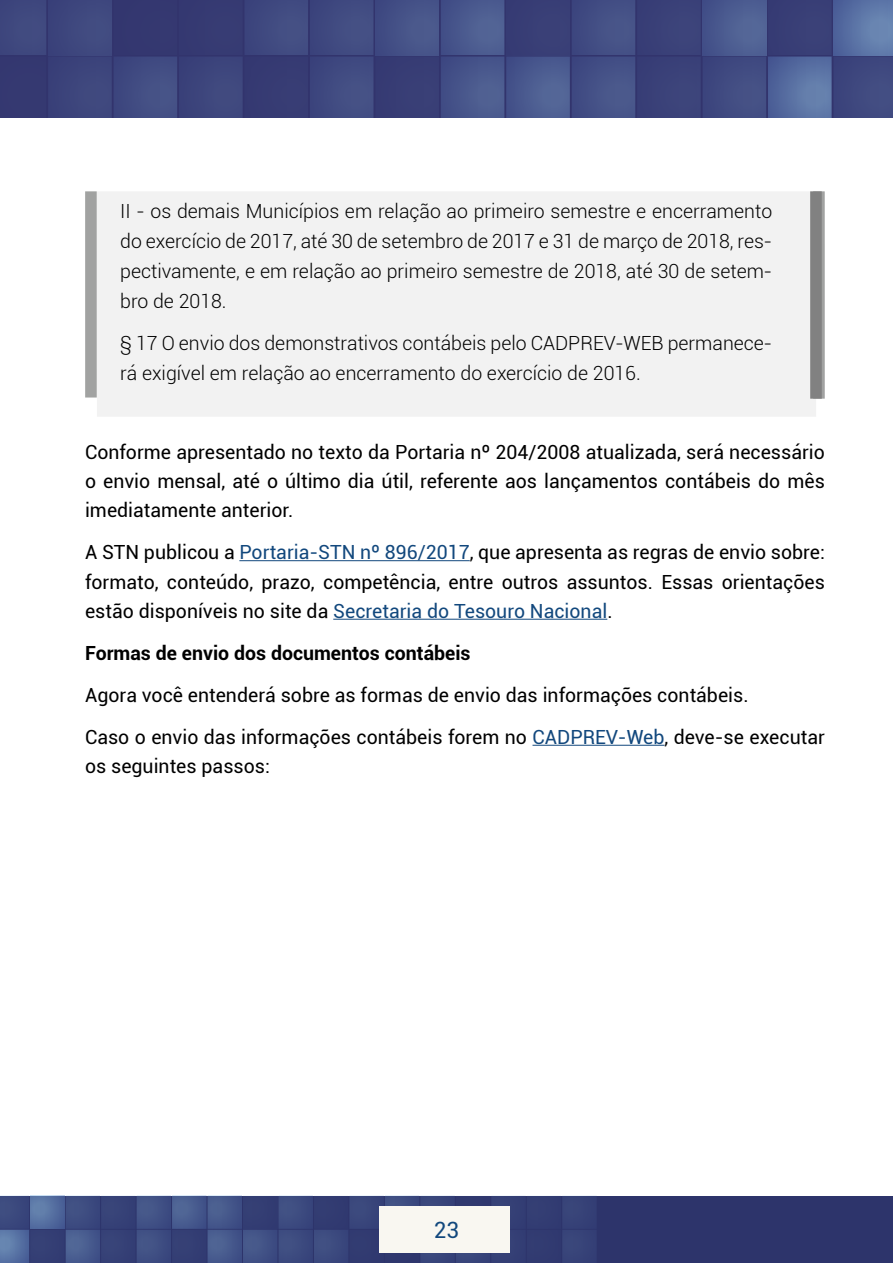
<style>
.page{position:relative;width:893px;height:1263px;background:#fff}
.page>*{position:absolute;margin:0;border:0;box-sizing:border-box;transform-origin:0 0}
.t1{font:22.5px "Roboto";color:#12487d}
.t2{font:19.5px/29.2px "Roboto";color:#000;text-align:justify}
.t3{font:300 19.5px/30px "Roboto";color:#000;text-align:justify}
.t4{font:700 19.5px "Roboto";color:#000}
.s1{color:#12487d}
</style>
<div class="page">
<svg style="left:0;top:0;width:893px;height:117px;background:#404a80"></svg>
<div style="left:0;top:1196px;width:893px;height:67px;background:#2d346b"></div>
<svg style="left:0;top:1196px;width:596px;height:67px"></svg>
<div style="left:379px;top:1206px;width:131px;height:47px;background:#f9f7f1"></div>
<hr style="left:239px;top:560px;width:231px;height:1px;background:#12487d">
<hr style="left:333px;top:619px;width:274px;height:1px;background:#12487d">
<hr style="left:532px;top:745px;width:132px;height:1px;background:#12487d">
<div style="left:97px;top:191px;width:719px;height:226px;background:#f2f2f2"></div>
<div style="left:85px;top:191px;width:12px;height:206px;background:#a1a2a1"></div>
<div style="left:813px;top:191px;width:12px;height:208px;background:#a1a2a1"></div>
<div style="left:810px;top:191px;width:12px;height:208px;background:#818181"></div>
<p class="t3" style="left:120px;top:196px;width:653px">II - os demais Municípios em relação ao primeiro semestre e encerramento do exercício de 2017, até 30 de setembro de 2017 e 31 de março de 2018, res&shy;pectivamente, e em relação ao primeiro semestre de 2018, até 30 de setem&shy;bro de 2018.</p>
<p class="t3" style="left:120px;top:328px;width:653px">§ 17 O envio dos demonstrativos contábeis pelo CADPREV-WEB permanece&shy;rá exigível em relação ao encerramento do exercício de 2016.</p>
<p class="t2" style="left:85px;top:436px;width:741px">Conforme apresentado no texto da Portaria nº 204/2008 atualizada, será necessário o envio mensal, até o último dia útil, referente aos lançamentos contábeis do mês imediatamente anterior.</p>
<p class="t2" style="left:85px;top:537px;width:741px">A STN publicou a <span class="s1">Portaria-STN nº 896/2017</span>, que apresenta as regras de envio sobre: formato, conteúdo, prazo, competência, entre outros assuntos. Essas orientações estão disponíveis no site da <span class="s1">Secretaria do Tesouro Nacional</span>.</p>
<p class="t4" style="left:85px;top:639px;width:387px">Formas de envio dos documentos contábeis</p>
<p class="t2" style="left:85px;top:673px;width:741px;line-height:42px">Agora você entenderá sobre as formas de envio das informações contábeis.<br>Caso o envio das informações contábeis forem no <span class="s1">CADPREV-Web</span>, deve-se executar</p>
<p class="t2" style="left:85px;top:751px;width:186px">os seguintes passos:</p>
<p class="t1" style="left:434px;top:1214px;width:27px">23</p>
</div>
